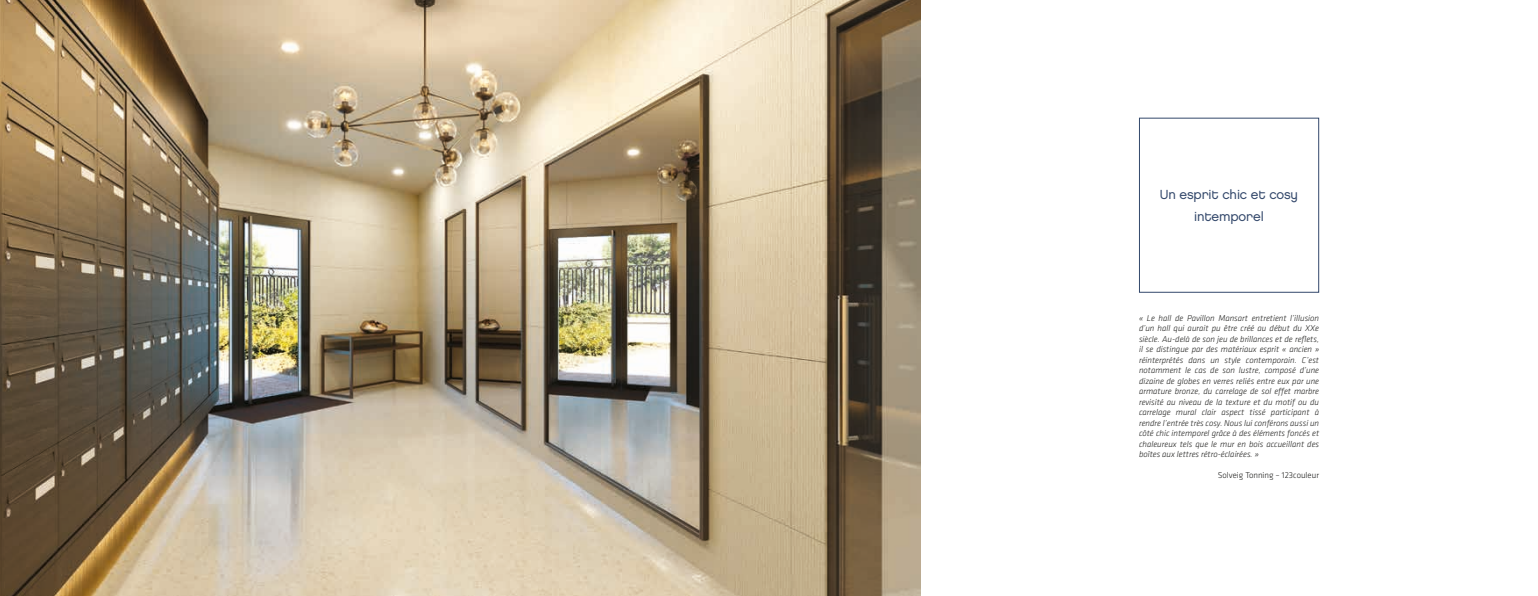
<style>
.page{position:relative;width:1538px;height:596px;background:#fff}
.page>*{position:absolute;margin:0;border:0;box-sizing:border-box;transform-origin:0 0}
.t1{font:13.12px/21.9px "Chalet London Nineteen Eighty";letter-spacing:-.01em;color:#33486b;text-align:center}
.t2{font:italic 300 8.75px/10.5px "Klavika Basic";color:#1d1d1b;text-align:justify}
.t3{font:300 8.75px "Klavika Basic";color:#1d1d1b}
</style>
<div class="page">
<img style="left:0;top:0;width:920px;height:595px">
<div style="left:1139px;top:118px;width:180px;height:174px;border:1px solid #33486b"></div>
<h1 class="t1" style="left:1160px;top:183px;width:140px">Un esprit chic et cosy intemporel</h1>
<p class="t2" style="left:1139px;top:312px;width:182px">« Le hall de Pavillon Mansart entretient l’illusion d’un hall qui aurait pu être créé au début du XXe siècle. Au-delà de son jeu de brillances et de reflets, il se distingue par des matériaux esprit « ancien » réinterprétés dans un style contemporain. C’est notamment le cas de son lustre, composé d’une dizaine de globes en verres reliés entre eux par une armature bronze, du carrelage de sol effet marbre revisité au niveau de la texture et du motif ou du carrelage mural clair aspect tissé participant à rendre l’entrée très cosy. Nous lui conférons aussi un côté chic intemporel grâce à des éléments foncés et chaleureux tels que le mur en bois accueillant des boîtes aux lettres rétro-éclairées. »</p>
<p class="t3" style="left:1218px;top:470px;width:103px">Solveig Tonning – 123couleur</p>
</div>
